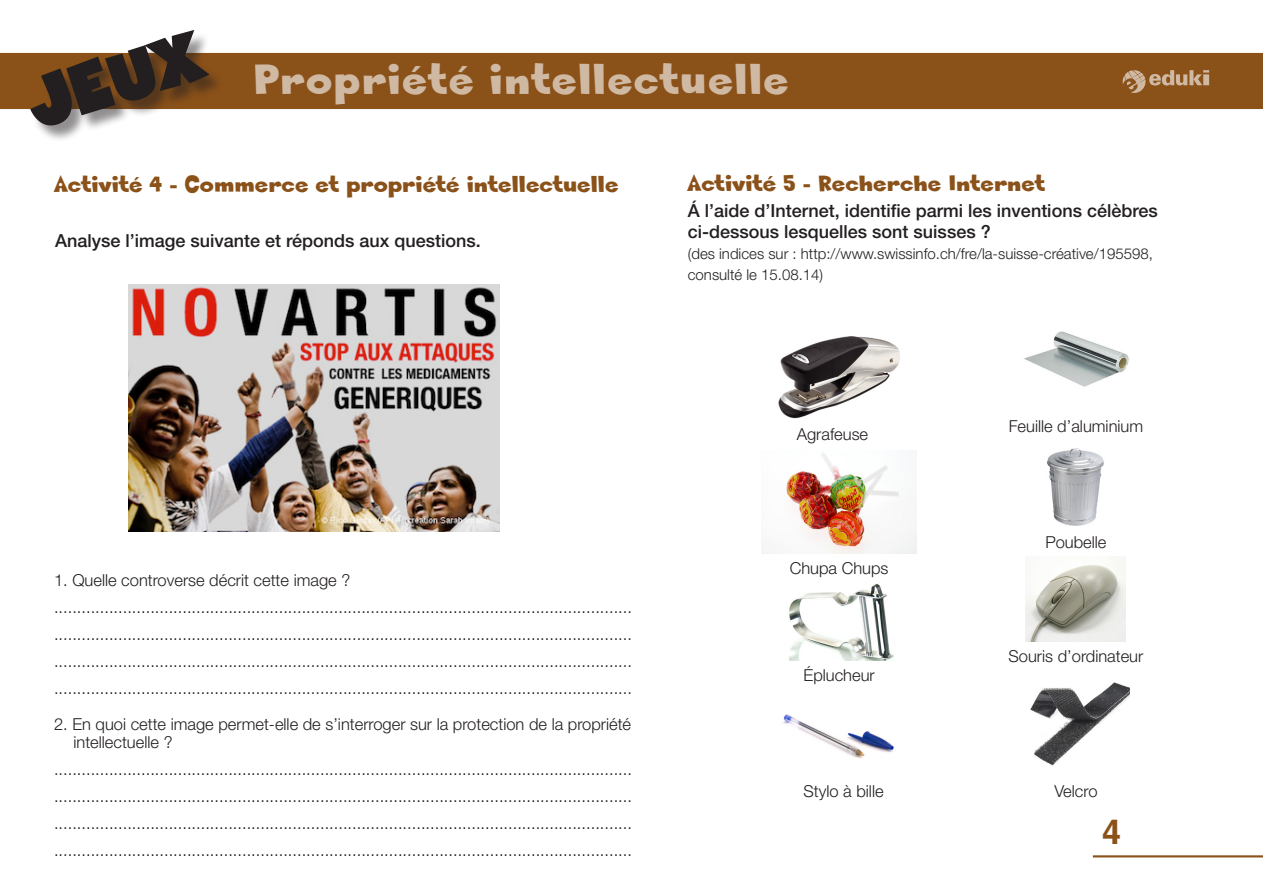
<style>
.page{position:relative;width:1263px;height:893px;background:#fff}
.page>*{position:absolute;margin:0;border:0;box-sizing:border-box;transform-origin:0 0}
.t1{font:72px "Sneakerhead BTN";color:#231f20}
.t2{font:45px "Sneakerhead BTN";letter-spacing:.03em;color:#d0b9a3}
.t3{font:700 34.2px "Helvetica LT Std";color:#8a5119}
.Titre_activité{font:24px "Sneakerhead BTN";color:#8a5119}
.Consignes{font:500 18px "Helvetica Neue LT Std";color:#231f20}
.Texte_jeux{font:300 16.5px/27px "Helvetica Neue LT Std";color:#231f20;text-align:justify}
.Consignes-2{font:300 15px/21px "Helvetica Neue LT Std";color:#231f20}
</style>
<div class="page">
<div style="left:0;top:53px;width:1263px;height:56px;background:#8a5119"></div>
<hr style="left:1093px;top:855px;width:170px;height:2px;background:#8a5119">
<svg style="left:1122px;top:70px;width:87px;height:23px;background:#a4784d"></svg>
<div style="left:32px;top:32px;width:193px;height:110px;background:#231f20;opacity:.5"></div>
<svg style="left:28px;top:30px;width:185px;height:97px"></svg>
<img style="left:778px;top:336px;width:122px;height:83px">
<img style="left:782px;top:714px;width:112px;height:44px">
<img style="left:761px;top:450px;width:156px;height:104px">
<img style="left:789px;top:583px;width:105px;height:77px">
<img style="left:1024px;top:331px;width:105px;height:56px">
<img style="left:1047px;top:448px;width:57px;height:78px">
<img style="left:1026px;top:556px;width:100px;height:85px">
<img style="left:1030px;top:682px;width:99px;height:84px">
<img style="left:129px;top:285px;width:370px;height:246px">
<h1 class="t1" style="left:19px;top:67px;width:178px;rotate:-17deg">JEUX</h1>
<h2 class="t2" style="left:253px;top:54px;width:537px">Propriété intellectuelle</h2>
<p class="Titre_activité" style="left:54px;top:171px;width:566px">Activité 4 - Commerce et propriété intellectuelle</p>
<p class="Titre_activité" style="left:688px;top:170px;width:359px">Activité 5 - Recherche Internet</p>
<p class="Consignes" style="left:688px;top:200px;width:471px">Á l’aide d’Internet, identifie parmi les inventions célèbres</p>
<p class="Consignes" style="left:688px;top:221px;width:304px">ci-dessous lesquelles sont suisses ?</p>
<p class="Consignes-2" style="left:688px;top:243px;width:467px">(des indices sur : http://www.swissinfo.ch/fre/la-suisse-créative/195598, consulté le 15.08.14)</p>
<p class="Consignes" style="left:55px;top:230px;width:427px">Analyse l’image suivante et réponds aux questions.</p>
<p class="Texte_jeux" style="left:54px;top:566px;width:298px">1. Quelle controverse décrit cette image ?</p>
<p class="Texte_jeux" style="left:54px;top:593px;width:579px">.............................................................................................................................. .............................................................................................................................. .............................................................................................................................. ..............................................................................................................................</p>
<p class="Texte_jeux" style="left:74px;top:715px;width:559px;line-height:18px;text-indent:-20px">2. En quoi cette image permet-elle de s’interroger sur la protection de la propriété intellectuelle ?</p>
<p class="Texte_jeux" style="left:54px;top:755px;width:579px">.............................................................................................................................. .............................................................................................................................. .............................................................................................................................. ..............................................................................................................................</p>
<p class="Texte_jeux" style="left:797px;top:420px;width:73px">Agrafeuse</p>
<p class="Texte_jeux" style="left:790px;top:555px;width:100px">Chupa Chups</p>
<p class="Texte_jeux" style="left:803px;top:661px;width:73px">Éplucheur</p>
<p class="Texte_jeux" style="left:803px;top:777px;width:82px">Stylo à bille</p>
<p class="Texte_jeux" style="left:1009px;top:412px;width:136px">Feuille d’aluminium</p>
<p class="Texte_jeux" style="left:1045px;top:528px;width:63px">Poubelle</p>
<p class="Texte_jeux" style="left:1008px;top:642px;width:136px">Souris d’ordinateur</p>
<p class="Texte_jeux" style="left:1054px;top:777px;width:45px">Velcro</p>
<h3 class="t3" style="left:1102px;top:811px;width:20px">4</h3>
</div>
